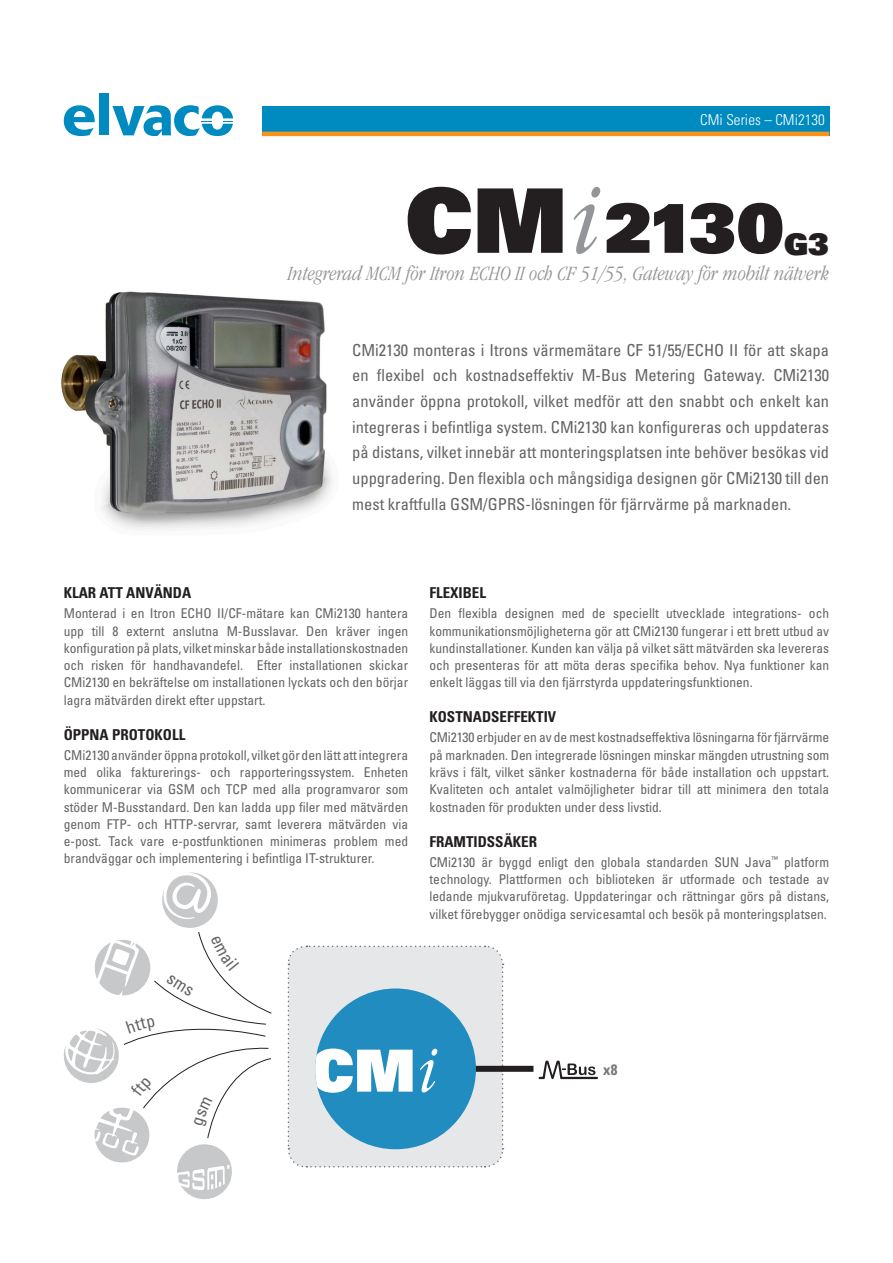
<style>
.page{position:relative;width:893px;height:1263px;background:#fff}
.page>*{position:absolute;margin:0;border:0;box-sizing:border-box;transform-origin:0 0}
.t1{font:900 67.5px "Univers";color:#231f20}
.t2{font:900 29.7px "Univers";color:#231f20}
.t3{font:italic 300 condensed 21px "ITC Garamond Std";color:#939598}
.t4{font:condensed 16.5px/25.7px "Univers";color:#636366;text-align:justify}
.t5{font:700 condensed 15px "Univers";color:#231f20}
.t6{font:300 condensed 15px "Univers";letter-spacing:.005em;color:#fff}
.t7{font:700 condensed 15px "Univers";color:#76787b}
.t8{font:condensed 13.5px/17.2px "Univers";color:#636366;text-align:justify}
.s1{font-size:89.1px}
.s2{font-family:"ITC Garamond Std";font-weight:300;font-style:italic;font-size:105.9px;color:#939598}
</style>
<div class="page">
<div style="left:262px;top:106px;width:567px;height:30px;background:#008bc0"></div>
<hr style="left:262px;top:132px;width:567px;height:4px;background:#f7931d">
<svg style="left:64px;top:105px;width:31px;height:31px"></svg>
<div style="left:99px;top:93px;width:10px;height:42px;background:#008bc0"></div>
<svg style="left:112px;top:105px;width:121px;height:31px"></svg>
<img style="left:61px;top:291px;width:271px;height:239px">
<div style="left:469px;top:1066px;width:64px;height:6px;background:#231f20"></div>
<svg style="left:539px;top:1060px;width:59px;height:19px"></svg>
<svg style="left:287px;top:945px;width:217px;height:223px;background:#a1c7da"></svg>
<svg style="left:63px;top:872px;width:209px;height:328px"></svg>
<p class="t6" style="left:700px;top:110px;width:126px">CMi Series – CMi2130</p>
<h1 class="t1" style="left:405px;top:184px;width:380px"><span class="s1">CM</span><span class="s2">i</span>2130</h1>
<h2 class="t2" style="left:784px;top:225px;width:47px">G3</h2>
<h3 class="t3" style="left:288px;top:262px;width:543px">Integrerad MCM för Itron ECHO II och CF 51/55, Gateway för mobilt nätverk</h3>
<p class="t4" style="left:352px;top:337px;width:478px">CMi2130 monteras i Itrons värmemätare CF 51/55/ECHO II för att skapa en flexibel och kostnadseffektiv M-Bus Metering Gateway. CMi2130 använder öppna protokoll, vilket medför att den snabbt och enkelt kan integreras i befintliga system. CMi2130 kan konfigureras och uppdateras på distans, vilket innebär att monteringsplatsen inte behöver besökas vid uppgradering. Den flexibla och mångsidiga designen gör CMi2130 till den mest kraftfulla GSM/GPRS-lösningen för fjärrvärme på marknaden.</p>
<p class="t5" style="left:64px;top:583px;width:129px">KLAR ATT ANVÄNDA</p>
<p class="t8" style="left:64px;top:605px;width:346px">Monterad i en Itron ECHO II/CF-mätare kan CMi2130 hantera upp till 8 externt anslutna M-Busslavar. Den kräver ingen konfiguration på plats, vilket minskar både installationskostnaden och risken för handhavandefel. Efter installationen skickar CMi2130 en bekräftelse om installationen lyckats och den börjar lagra mätvärden direkt efter uppstart.</p>
<p class="t5" style="left:64px;top:725px;width:123px">ÖPPNA PROTOKOLL</p>
<p class="t8" style="left:64px;top:746px;width:346px">CMi2130 använder öppna protokoll, vilket gör den lätt att integrera med olika fakturerings- och rapporteringssystem. Enheten kommunicerar via GSM och TCP med alla programvaror som stöder M-Busstandard. Den kan ladda upp filer med mätvärden genom FTP- och HTTP-servrar, samt leverera mätvärden via e-post. Tack vare e-postfunktionen minimeras problem med brandväggar och implementering i befintliga IT-strukturer.</p>
<p class="t5" style="left:429px;top:583px;width:58px">FLEXIBEL</p>
<p class="t8" style="left:429px;top:605px;width:401px">Den flexibla designen med de speciellt utvecklade integrations- och kommunikationsmöjligheterna gör att CMi2130 fungerar i ett brett utbud av kundinstallationer. Kunden kan välja på vilket sätt mätvärden ska levereras och presenteras för att möta deras specifika behov. Nya funktioner kan enkelt läggas till via den fjärrstyrda uppdateringsfunktionen.</p>
<p class="t5" style="left:429px;top:708px;width:128px">KOSTNADSEFFEKTIV</p>
<p class="t8" style="left:429px;top:729px;width:401px">CMi2130 erbjuder en av de mest kostnadseffektiva lösningarna för fjärrvärme på marknaden. Den integrerade lösningen minskar mängden utrustning som krävs i fält, vilket sänker kostnaderna för både installation och uppstart.<br>Kvaliteten och antalet valmöjligheter bidrar till att minimera den totala kostnaden för produkten under dess livstid.</p>
<p class="t5" style="left:429px;top:832px;width:109px">FRAMTIDSSÄKER</p>
<p class="t8" style="left:429px;top:853px;width:401px">CMi2130 är byggd enligt den globala standarden SUN Java<sup>™</sup> platform technology. Plattformen och biblioteken är utformade och testade av ledande mjukvaruföretag. Uppdateringar och rättningar görs på distans, vilket förebygger onödiga servicesamtal och besök på monteringsplatsen.</p>
<p class="t7" style="left:603px;top:1061px;width:16px">x8</p>
</div>
